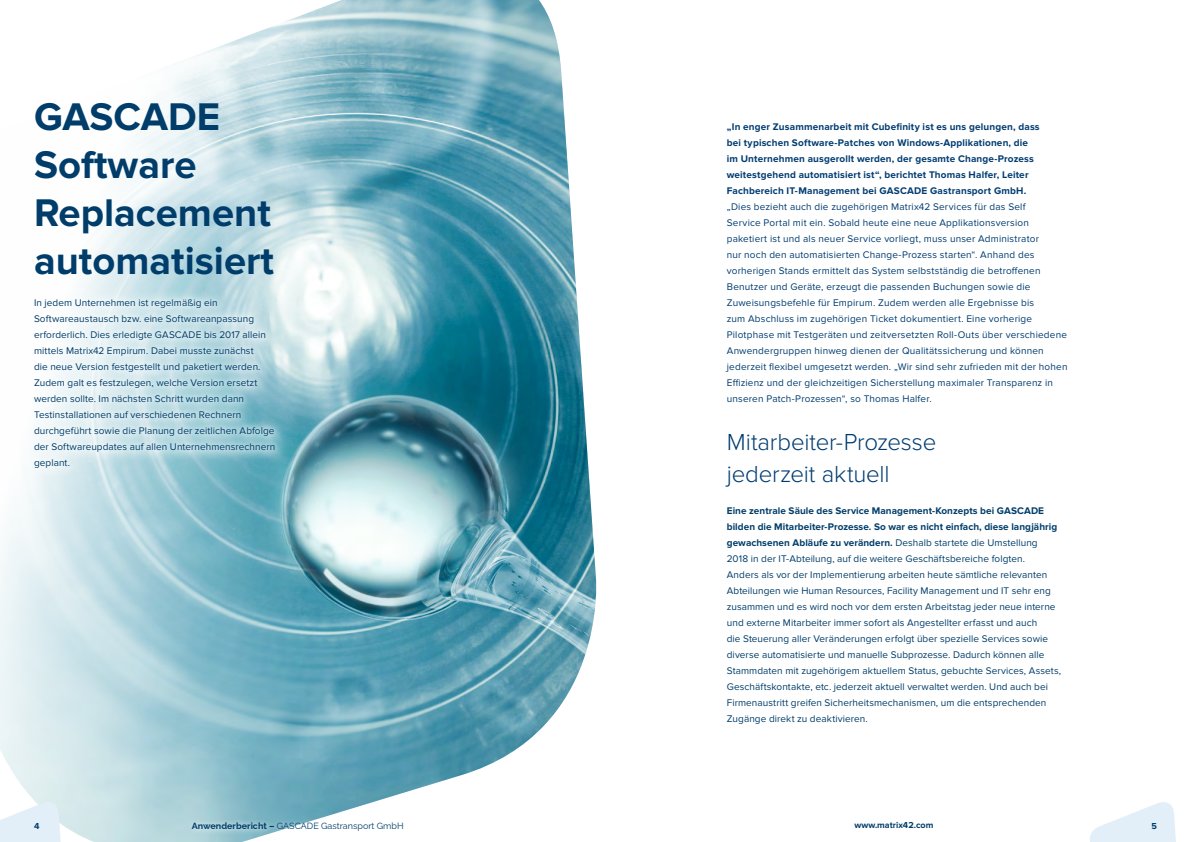
<style>
.page{position:relative;width:1191px;height:842px;background:#fff}
.page>*{position:absolute;margin:0;border:0;box-sizing:border-box;transform-origin:0 0}
.t1{font:700 40px/48px "Proxima Nova";color:#003d6a}
.t2{font:300 24px/32px "Proxima Nova";letter-spacing:-.01em;color:#003c71}
.t3{font:10px/16px "Proxima Nova";letter-spacing:.005em;color:#003d6a}
.t4{font:10px/16px "Proxima Nova";letter-spacing:.02em;color:#003c71}
.t5{font:700 10px/16px "Proxima Nova";letter-spacing:.015em;color:#003c71}
.t6{font:9px "Raleway";color:#003d6a}
.t7{font:700 9px "Proxima Nova";color:#003d6a}
.s1{font-weight:700}
</style>
<div class="page">
<svg style="left:1090px;top:802px;width:86px;height:40px"></svg>
<img style="left:0;top:0;width:597px;height:842px">
<svg style="left:22px;top:286px;width:270px;height:199px"></svg>
<div style="left:30px;top:295px;width:257px;height:185px;background:#fff;opacity:.75"></div>
<svg style="left:28px;top:293px;width:252px;height:180px"></svg>
<div style="left:186px;top:816px;width:223px;height:20px;background:#fff;opacity:.85"></div>
<svg style="left:0;top:797px;width:64px;height:45px"></svg>
<h1 class="t1" style="left:34px;top:94px;width:242px">GASCADE<br>Software<br>Replacement automatisiert</h1>
<p class="t3" style="left:34px;top:295px;width:243px">In jedem Unternehmen ist regelmäßig ein Softwareaustausch bzw. eine Softwareanpassung erforderlich. Dies erledigte GASCADE bis 2017 allein mittels Matrix42 Empirum. Dabei musste zunächst<br>die neue Version festgestellt und paketiert werden.<br>Zudem galt es festzulegen, welche Version ersetzt werden sollte. Im nächsten Schritt wurden dann Testinstallationen auf verschiedenen Rechnern durchgeführt sowie die Planung der zeitlichen Abfolge der Softwareupdates auf allen Unternehmensrechnern geplant.</p>
<p class="t7" style="left:34px;top:820px;width:7px">4</p>
<p class="t6" style="left:192px;top:819px;width:213px"><span class="s1">Anwenderbericht –</span> GASCADE Gastransport GmbH</p>
<p class="t5" style="left:727px;top:119px;width:314px">„In enger Zusammenarbeit mit Cubefinity ist es uns gelungen, dass bei typischen Software-Patches von Windows-Applikationen, die im Unternehmen ausgerollt werden, der gesamte Change-Prozess weitestgehend automatisiert ist“, berichtet Thomas Halfer, Leiter Fachbereich IT-Management bei GASCADE Gastransport GmbH.</p>
<p class="t4" style="left:727px;top:199px;width:342px">„Dies bezieht auch die zugehörigen Matrix42 Services für das Self<br>Service Portal mit ein. Sobald heute eine neue Applikationsversion paketiert ist und als neuer Service vorliegt, muss unser Administrator<br>nur noch den automatisierten Change-Prozess starten“. Anhand des vorherigen Stands ermittelt das System selbstständig die betroffenen Benutzer und Geräte, erzeugt die passenden Buchungen sowie die Zuweisungsbefehle für Empirum. Zudem werden alle Ergebnisse bis<br>zum Abschluss im zugehörigen Ticket dokumentiert. Eine vorherige Pilotphase mit Testgeräten und zeitversetzten Roll-Outs über verschiedene Anwendergruppen hinweg dienen der Qualitätssicherung und können jederzeit flexibel umgesetzt werden. „Wir sind sehr zufrieden mit der hohen Effizienz und der gleichzeitigen Sicherstellung maximaler Transparenz in unseren Patch-Prozessen“, so Thomas Halfer.</p>
<h2 class="t2" style="left:727px;top:425px;width:211px">Mitarbeiter-Prozesse jederzeit aktuell</h2>
<p class="t3" style="left:727px;top:503px;width:336px"><span class="s1">Eine zentrale Säule des Service Management-Konzepts bei GASCADE bilden die Mitarbeiter-Prozesse. So war es nicht einfach, diese langjährig gewachsenen Abläufe zu verändern.</span> Deshalb startete die Umstellung 2018 in der IT-Abteilung, auf die weitere Geschäftsbereiche folgten.<br>Anders als vor der Implementierung arbeiten heute sämtliche relevanten Abteilungen wie Human Resources, Facility Management und IT sehr eng zusammen und es wird noch vor dem ersten Arbeitstag jeder neue interne und externe Mitarbeiter immer sofort als Angestellter erfasst und auch<br>die Steuerung aller Veränderungen erfolgt über spezielle Services sowie diverse automatisierte und manuelle Subprozesse. Dadurch können alle Stammdaten mit zugehörigem aktuellem Status, gebuchte Services, Assets, Geschäftskontakte, etc. jederzeit aktuell verwaltet werden. Und auch bei Firmenaustritt greifen Sicherheitsmechanismen, um die entsprechenden Zugänge direkt zu deaktivieren.</p>
<p class="t7" style="left:854px;top:820px;width:80px">www.matrix42.com</p>
<p class="t7" style="left:1151px;top:820px;width:7px">5</p>
</div>
